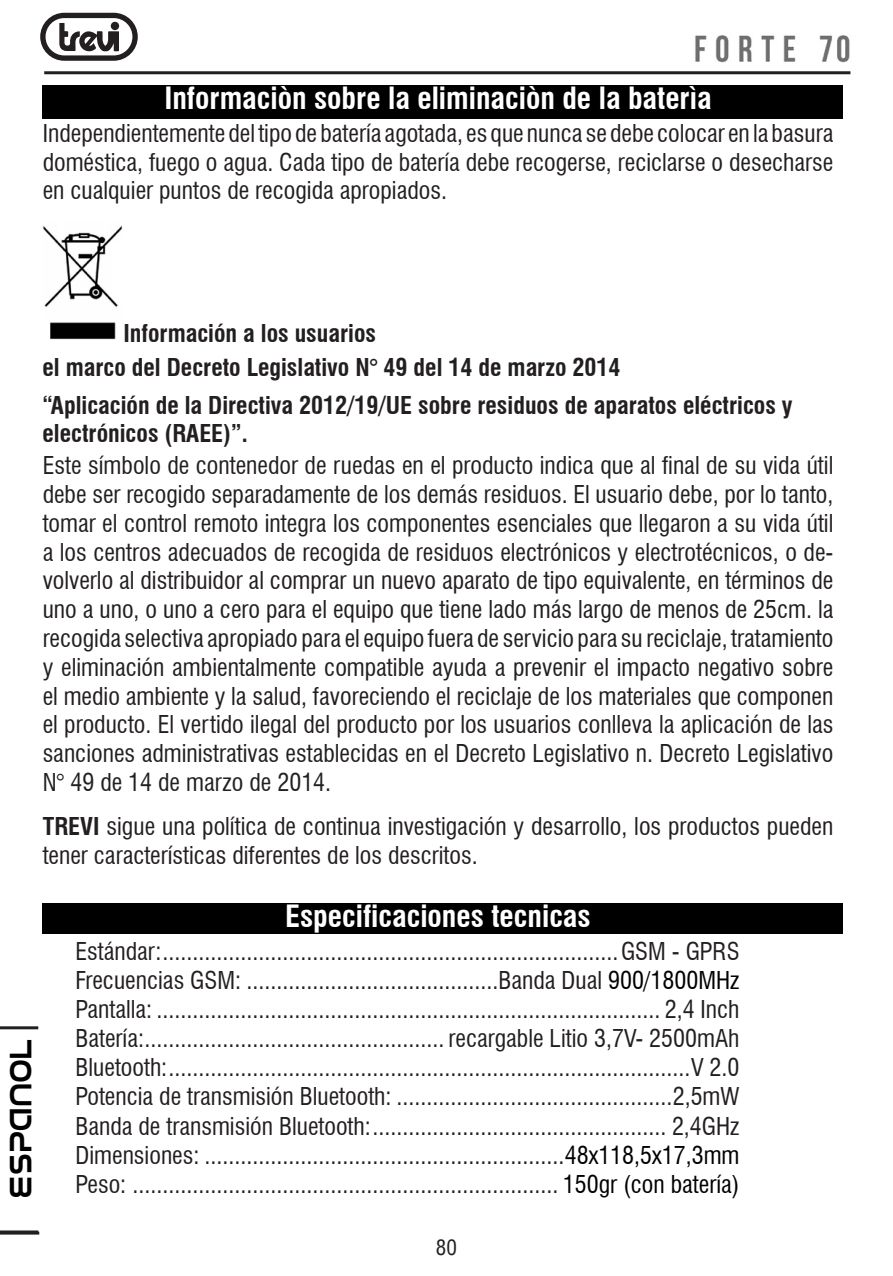
<style>
.page{position:relative;width:893px;height:1276px;background:#fff}
.page>*{position:absolute;margin:0;border:0;box-sizing:border-box;transform-origin:0 0}
.Titolo{font:700 condensed 30px "Swiss 721 BT";color:#fff}
.t1{font:700 30px "Droid Logo";color:#000}
.Corpo_testo{font:condensed 24px/28.8px "Swiss 721 BT";color:#231f20;text-align:justify}
.Testo_rientrato_TAB{font:condensed 24px "Swiss 721 BT";color:#231f20}
.Titolo-2{font:700 condensed 24px/28.8px "Swiss 721 BT";color:#231f20}
.Corpo_testo-2{font:700 condensed 24px "Swiss 721 BT";color:#231f20}
.t2{font:condensed 21px "Helvetica";color:#231f20}
.s1{font-weight:700}
.s2{color:#000}
</style>
<div class="page">
<svg style="left:40px;top:13px;width:98px;height:48px"></svg>
<hr style="left:44px;top:71px;width:806px;height:3px;background:#231f20">
<img style="left:695px;top:35px;width:155px;height:28px">
<div style="left:43px;top:902px;width:800px;height:31px;background:#000"></div>
<div style="left:43px;top:85px;width:800px;height:34px;background:#000"></div>
<img style="left:43px;top:225px;width:80px;height:115px">
<hr style="left:0;top:1026px;width:38px;height:3px;background:#231f20">
<hr style="left:0;top:1230px;width:38px;height:3px;background:#231f20">
<hr style="left:0;top:1231px;width:39px;height:3px;background:#231f20">
<p class="Titolo" style="left:164px;top:80px;width:549px">Informaciòn sobre la eliminaciòn de la baterìa</p>
<p class="Corpo_testo" style="left:43px;top:119px;width:792px">Independientemente del tipo de batería agotada, es que nunca se debe colocar en la basura doméstica, fuego o agua. Cada tipo de batería debe recogerse, reciclarse o desecharse en cualquier puntos de recogida apropiados.</p>
<p class="Corpo_testo-2" style="left:123px;top:319px;width:254px">Información a los usuarios</p>
<p class="Titolo-2" style="left:43px;top:353px;width:579px">el marco del Decreto Legislativo N° 49 del 14 de marzo 2014</p>
<p class="Titolo-2" style="left:43px;top:390px;width:752px">“Aplicación de la Directiva 2012/19/UE sobre residuos de aparatos eléctricos y electrónicos (RAEE)”.</p>
<p class="Corpo_testo" style="left:43px;top:451px;width:792px">Este símbolo de contenedor de ruedas en el producto indica que al final de su vida útil debe ser recogido separadamente de los demás residuos. El usuario debe, por lo tanto, tomar el control remoto integra los componentes esenciales que llegaron a su vida útil a los centros adecuados de recogida de residuos electrónicos y electrotécnicos, o de&shy;volverlo al distribuidor al comprar un nuevo aparato de tipo equivalente, en términos de uno a uno, o uno a cero para el equipo que tiene lado más largo de menos de 25cm. la recogida selectiva apropiado para el equipo fuera de servicio para su reciclaje, tratamiento y eliminación ambientalmente compatible ayuda a prevenir el impacto negativo sobre el medio ambiente y la salud, favoreciendo el reciclaje de los materiales que componen el producto. El vertido ilegal del producto por los usuarios conlleva la aplicación de las sanciones administrativas establecidas en el Decreto Legislativo n. Decreto Legislativo N° 49 de 14 de marzo de 2014.</p>
<p class="Corpo_testo" style="left:43px;top:812px;width:792px"><span class="s1">TREVI</span> sigue una política de continua investigación y desarrollo, los productos pueden tener características diferentes de los descritos.</p>
<p class="t1" style="left:2px;top:1198px;width:161px;rotate:-90deg">ESPANOL</p>
<p class="Titolo" style="left:285px;top:898px;width:307px">Especificaciones tecnicas</p>
<p class="Testo_rientrato_TAB" style="left:75px;top:936px;width:665px">Estándar:............................................................................GSM - GPRS</p>
<p class="Testo_rientrato_TAB" style="left:75px;top:966px;width:665px">Frecuencias GSM: ..........................................Banda Dual <span class="s2">900/1800MHz</span></p>
<p class="Testo_rientrato_TAB" style="left:75px;top:995px;width:665px">Pantalla: .................................................................................... 2,4 Inch</p>
<p class="Testo_rientrato_TAB" style="left:75px;top:1024px;width:665px">Batería:.................................................. recargable Litio 3,7V- 2500mAh</p>
<p class="Testo_rientrato_TAB" style="left:75px;top:1053px;width:665px">Bluetooth:.......................................................................................V 2.0</p>
<p class="Testo_rientrato_TAB" style="left:75px;top:1082px;width:665px">Potencia de transmisión Bluetooth: ..............................................2,5mW</p>
<p class="Testo_rientrato_TAB" style="left:75px;top:1111px;width:665px">Banda de transmisión Bluetooth:................................................. 2,4GHz</p>
<p class="Testo_rientrato_TAB" style="left:75px;top:1140px;width:665px">Dimensiones: ............................................................<span class="s2">48x118,5x17,3mm</span></p>
<p class="Testo_rientrato_TAB" style="left:75px;top:1169px;width:665px">Peso: ....................................................................... <span class="s2">150gr (con batería)</span></p>
<p class="t2" style="left:436px;top:1234px;width:22px">80</p>
</div>
